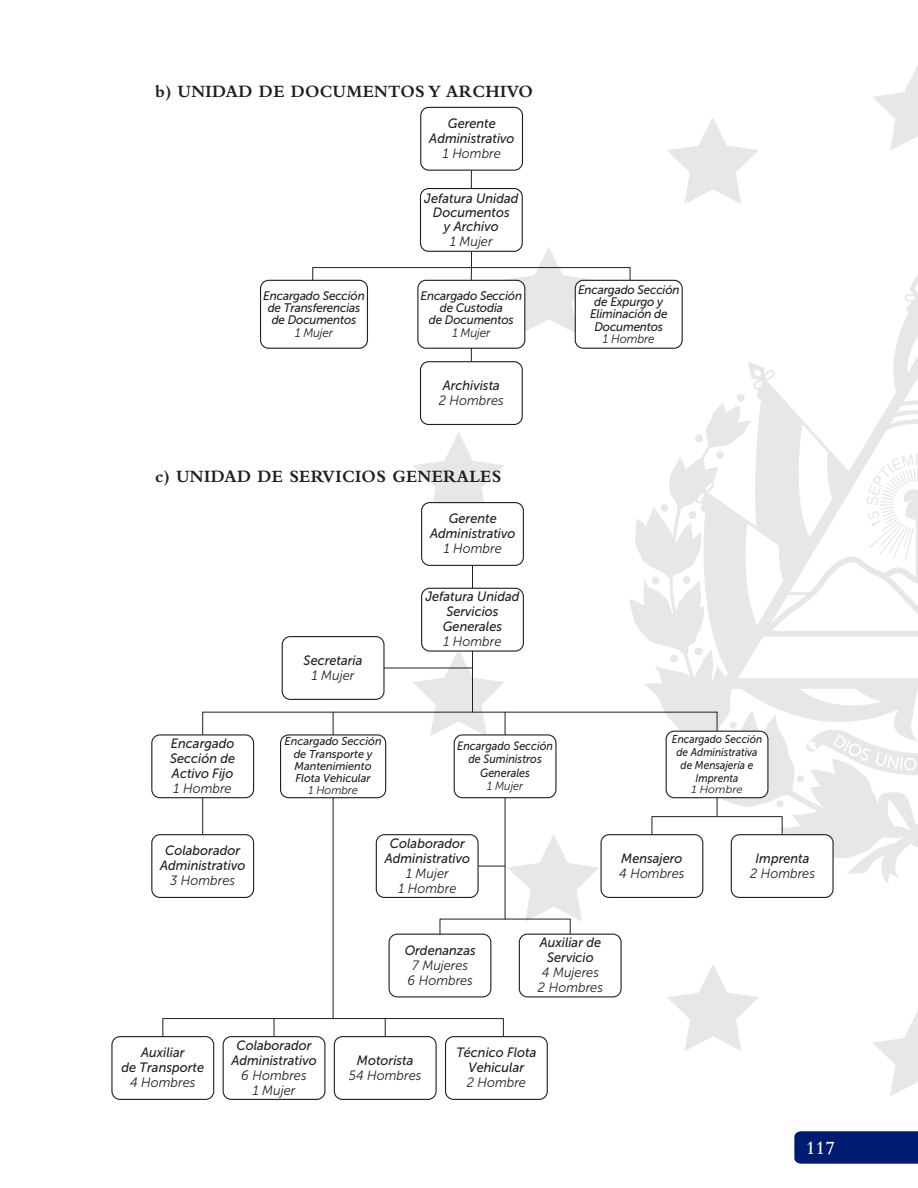
<style>
.page{position:relative;width:918px;height:1188px;background:#fff}
.page>*{position:absolute;margin:0;border:0;box-sizing:border-box;transform-origin:0 0}
.t1{font:600 19.5px "Bembo Std";color:#fff;scale:.95 1}
.t2{font:700 18px "Bembo Std";letter-spacing:.02em;color:#231f20;scale:.95 1}
.t3{font:italic 13.5px/15px "Museo Sans 500";color:#231f20;text-align:center;scale:.95 1}
.t4{font:italic 13.5px/15px "Museo Sans 300";color:#231f20;text-align:center;scale:.95 1}
.t5{font:italic 12.3px/12.3px "Museo Sans 500";letter-spacing:-.015em;color:#231f20;text-align:center;scale:.95 1}
.t6{font:italic 12.3px "Museo Sans 300";letter-spacing:-.015em;color:#231f20;scale:.95 1}
.t7{font:italic 12px/13.5px "Museo Sans 500";color:#231f20;text-align:center;scale:.9 1}
.t8{font:italic 12px "Museo Sans 300";color:#231f20;scale:.9 1}
.t9{font:italic 11.4px/12.1px "Museo Sans 500";letter-spacing:-.005em;color:#231f20;text-align:center}
.t10{font:italic 11.4px "Museo Sans 300";letter-spacing:-.005em;color:#231f20}
.t11{font:italic 11.25px/12.8px "Museo Sans 500";color:#231f20;text-align:center;scale:.9 1}
.t12{font:italic 10.8px "Museo Sans 300";color:#231f20;scale:1.05 1}
</style>
<div class="page">
<svg style="left:873px;top:65px;width:45px;height:86px"></svg>
<svg style="left:873px;top:1011px;width:45px;height:85px"></svg>
<svg style="left:667px;top:965px;width:92px;height:86px"></svg>
<svg style="left:413px;top:649px;width:92px;height:87px"></svg>
<svg style="left:413px;top:432px;width:91px;height:74px"></svg>
<svg style="left:503px;top:247px;width:92px;height:87px"></svg>
<svg style="left:667px;top:117px;width:91px;height:87px"></svg>
<svg style="left:629px;top:274px;width:289px;height:612px"></svg>
<div style="left:797px;top:775px;width:7px;height:7px;background:#e6e7e9;border-radius:50%"></div>
<div style="left:776px;top:800px;width:8px;height:7px;background:#e6e7e9;border-radius:50%"></div>
<div style="left:729px;top:722px;width:8px;height:7px;background:#e6e7e9;border-radius:50%"></div>
<div style="left:695px;top:647px;width:8px;height:8px;background:#e6e7e9;border-radius:50%"></div>
<div style="left:670px;top:655px;width:8px;height:8px;background:#e6e7e9;border-radius:50%"></div>
<div style="left:683px;top:576px;width:7px;height:8px;background:#e6e7e9;border-radius:50%"></div>
<div style="left:661px;top:504px;width:8px;height:8px;background:#e6e7e9;border-radius:50%"></div>
<div style="left:689px;top:511px;width:7px;height:8px;background:#e6e7e9;border-radius:50%"></div>
<div style="left:716px;top:451px;width:8px;height:8px;background:#e6e7e9;border-radius:50%"></div>
<div style="left:695px;top:434px;width:8px;height:8px;background:#e6e7e9;border-radius:50%"></div>
<div style="left:652px;top:577px;width:8px;height:8px;background:#e6e7e9;border-radius:50%"></div>
<svg style="left:866px;top:454px;width:52px;height:107px"></svg>
<svg style="left:805px;top:723px;width:113px;height:52px"></svg>
<svg style="left:794px;top:1131px;width:124px;height:33px"></svg>
<svg style="left:471px;top:171px;width:1px;height:17px"></svg>
<div style="left:312px;top:267px;width:318px;height:15px;border:1px solid #231f20"></div>
<svg style="left:470px;top:252px;width:2px;height:28px"></svg>
<div style="left:420px;top:107px;width:103px;height:64px;border:1px solid #231f20;border-radius:8px"></div>
<div style="left:420px;top:189px;width:102px;height:62px;background:#fff;border-radius:8px"></div>
<div style="left:420px;top:188px;width:103px;height:64px;border:1px solid #231f20;border-radius:8px"></div>
<div style="left:575px;top:280px;width:107px;height:68px;background:#fff;border-radius:8px"></div>
<div style="left:575px;top:280px;width:108px;height:69px;border:1px solid #231f20;border-radius:8px"></div>
<div style="left:260px;top:280px;width:108px;height:69px;border:1px solid #231f20;border-radius:8px"></div>
<div style="left:418px;top:280px;width:107px;height:68px;background:#fff;border-radius:8px"></div>
<div style="left:417px;top:280px;width:108px;height:69px;border:1px solid #231f20;border-radius:8px"></div>
<svg style="left:471px;top:348px;width:1px;height:13px"></svg>
<div style="left:420px;top:361px;width:103px;height:64px;border:1px solid #231f20;border-radius:8px"></div>
<hr style="left:505px;top:712px;width:1px;height:207px;background:#231f20">
<hr style="left:717px;top:712px;width:1px;height:105px;background:#231f20">
<hr style="left:202px;top:712px;width:1px;height:123px;background:#231f20">
<svg style="left:478px;top:834px;width:121px;height:87px"></svg>
<hr style="left:203px;top:712px;width:514px;height:1px;background:#231f20">
<hr style="left:472px;top:565px;width:1px;height:147px;background:#231f20">
<div style="left:152px;top:735px;width:102px;height:63px;background:#fff;border-radius:8px"></div>
<div style="left:151px;top:734px;width:103px;height:64px;border:1px solid #231f20;border-radius:8px"></div>
<div style="left:282px;top:636px;width:103px;height:64px;border:1px solid #231f20;border-radius:8px"></div>
<div style="left:422px;top:503px;width:101px;height:62px;background:#fff;border-radius:8px"></div>
<div style="left:421px;top:502px;width:103px;height:64px;border:1px solid #231f20;border-radius:8px"></div>
<div style="left:422px;top:588px;width:101px;height:63px;background:#fff;border-radius:8px"></div>
<div style="left:421px;top:588px;width:103px;height:64px;border:1px solid #231f20;border-radius:8px"></div>
<div style="left:454px;top:735px;width:102px;height:63px;background:#fff;border-radius:8px"></div>
<div style="left:454px;top:734px;width:103px;height:64px;border:1px solid #231f20;border-radius:8px"></div>
<div style="left:666px;top:731px;width:102px;height:67px;background:#fff;border-radius:8px"></div>
<div style="left:666px;top:731px;width:102px;height:67px;border:1px solid #231f20;border-radius:8px"></div>
<div style="left:376px;top:834px;width:103px;height:64px;border:1px solid #231f20;border-radius:8px"></div>
<div style="left:389px;top:934px;width:102px;height:63px;border:1px solid #231f20;border-radius:8px"></div>
<div style="left:519px;top:934px;width:103px;height:63px;border:1px solid #231f20;border-radius:8px"></div>
<div style="left:151px;top:834px;width:103px;height:64px;border:1px solid #231f20;border-radius:8px"></div>
<hr style="left:333px;top:712px;width:1px;height:307px;background:#231f20">
<div style="left:280px;top:734px;width:106px;height:64px;border:1px solid #231f20;border-radius:8px"></div>
<div style="left:223px;top:1036px;width:102px;height:64px;border:1px solid #231f20;border-radius:8px"></div>
<div style="left:334px;top:1036px;width:103px;height:64px;border:1px solid #231f20;border-radius:8px"></div>
<div style="left:445px;top:1036px;width:103px;height:64px;border:1px solid #231f20;border-radius:8px"></div>
<div style="left:111px;top:1036px;width:103px;height:64px;border:1px solid #231f20;border-radius:8px"></div>
<div style="left:601px;top:835px;width:102px;height:62px;background:#fff;border-radius:8px"></div>
<div style="left:601px;top:834px;width:102px;height:64px;border:1px solid #231f20;border-radius:8px"></div>
<div style="left:731px;top:835px;width:102px;height:62px;background:#fff;border-radius:8px"></div>
<div style="left:731px;top:834px;width:103px;height:64px;border:1px solid #231f20;border-radius:8px"></div>
<hr style="left:384px;top:668px;width:89px;height:1px;background:#231f20">
<div style="left:652px;top:816px;width:131px;height:19px;border:1px solid #231f20"></div>
<div style="left:162px;top:1018px;width:342px;height:19px;border:1px solid #231f20"></div>
<svg style="left:274px;top:1019px;width:1px;height:18px"></svg>
<svg style="left:385px;top:1019px;width:1px;height:18px"></svg>
<h2 class="t2" style="left:155px;top:82px;width:399px">b) UNIDAD DE DOCUMENTOS Y ARCHIVO</h2>
<p class="t3" style="left:429px;top:116px;width:91px">Gerente<br>Administrativo</p>
<p class="t4" style="left:443px;top:146px;width:63px">1 Hombre</p>
<p class="t3" style="left:424px;top:191px;width:101px;line-height:14.2px">Jefatura Unidad<br>Documentos<br>y Archivo</p>
<p class="t4" style="left:450px;top:234px;width:46px">1 Mujer</p>
<p class="t5" style="left:263px;top:289px;width:108px">Encargado Sección de Transferencias de Documentos</p>
<p class="t6" style="left:295px;top:326px;width:41px">1 Mujer</p>
<p class="t5" style="left:421px;top:289px;width:108px">Encargado Sección de Custodia<br>de Documentos</p>
<p class="t6" style="left:452px;top:326px;width:41px">1 Mujer</p>
<p class="t3" style="left:443px;top:378px;width:62px">Archivista</p>
<p class="t4" style="left:439px;top:393px;width:70px">2 Hombres</p>
<p class="t5" style="left:578px;top:283px;width:108px">Encargado Sección de Expurgo y<br>Eliminación de<br>Documentos</p>
<p class="t6" style="left:603px;top:332px;width:56px">1 Hombre</p>
<h2 class="t2" style="left:155px;top:466px;width:366px">c) UNIDAD DE SERVICIOS GENERALES</h2>
<p class="t3" style="left:430px;top:511px;width:91px">Gerente<br>Administrativo</p>
<p class="t4" style="left:444px;top:541px;width:63px">1 Hombre</p>
<p class="t3" style="left:425px;top:589px;width:101px">Jefatura Unidad<br>Servicios<br>Generales</p>
<p class="t4" style="left:443px;top:634px;width:63px">1 Hombre</p>
<p class="t3" style="left:170px;top:736px;width:70px;text-align:justify">Encargado Sección de Activo Fijo</p>
<p class="t4" style="left:174px;top:781px;width:63px">1 Hombre</p>
<p class="t3" style="left:160px;top:843px;width:91px">Colaborador<br>Administrativo</p>
<p class="t4" style="left:170px;top:873px;width:70px">3 Hombres</p>
<p class="t3" style="left:304px;top:653px;width:63px">Secretaria</p>
<p class="t4" style="left:312px;top:668px;width:46px">1 Mujer</p>
<p class="t9" style="left:285px;top:735px;width:99px">Encargado Sección de Transporte y<br>Mantenimiento<br>Flota Vehicular</p>
<p class="t10" style="left:308px;top:784px;width:51px">1 Hombre</p>
<p class="t7" style="left:457px;top:739px;width:108px">Encargado Sección de Suministros<br>Generales</p>
<p class="t8" style="left:487px;top:780px;width:41px">1 Mujer</p>
<p class="t3" style="left:385px;top:836px;width:91px">Colaborador<br>Administrativo</p>
<p class="t4" style="left:398px;top:866px;width:63px">1 Mujer<br>1 Hombre</p>
<p class="t11" style="left:672px;top:733px;width:102px">Encargado Sección de Administrativa de Mensajería e<br>Imprenta</p>
<p class="t12" style="left:691px;top:784px;width:50px">1 Hombre</p>
<p class="t3" style="left:621px;top:851px;width:66px">Mensajero</p>
<p class="t4" style="left:619px;top:866px;width:70px">4 Hombres</p>
<p class="t3" style="left:756px;top:851px;width:58px">Imprenta</p>
<p class="t4" style="left:750px;top:866px;width:70px">2 Hombres</p>
<p class="t3" style="left:122px;top:1045px;width:88px">Auxiliar<br>de Transporte</p>
<p class="t4" style="left:130px;top:1075px;width:70px">4 Hombres</p>
<p class="t3" style="left:231px;top:1038px;width:91px">Colaborador<br>Administrativo</p>
<p class="t4" style="left:241px;top:1068px;width:70px">6 Hombres<br>1 Mujer</p>
<p class="t3" style="left:405px;top:943px;width:76px">Ordenanzas</p>
<p class="t4" style="left:408px;top:958px;width:70px">7 Mujeres<br>6 Hombres</p>
<p class="t3" style="left:540px;top:935px;width:66px">Auxiliar de<br>Servicio</p>
<p class="t4" style="left:538px;top:965px;width:70px;text-align:left">4 Mujeres<br>2 Hombres</p>
<p class="t3" style="left:357px;top:1053px;width:61px">Motorista</p>
<p class="t4" style="left:349px;top:1068px;width:78px">54 Hombres</p>
<p class="t3" style="left:456px;top:1045px;width:86px">Técnico Flota<br>Vehicular</p>
<p class="t4" style="left:467px;top:1075px;width:64px">2 Hombre</p>
<h1 class="t1" style="left:806px;top:1137px;width:32px">117</h1>
</div>
